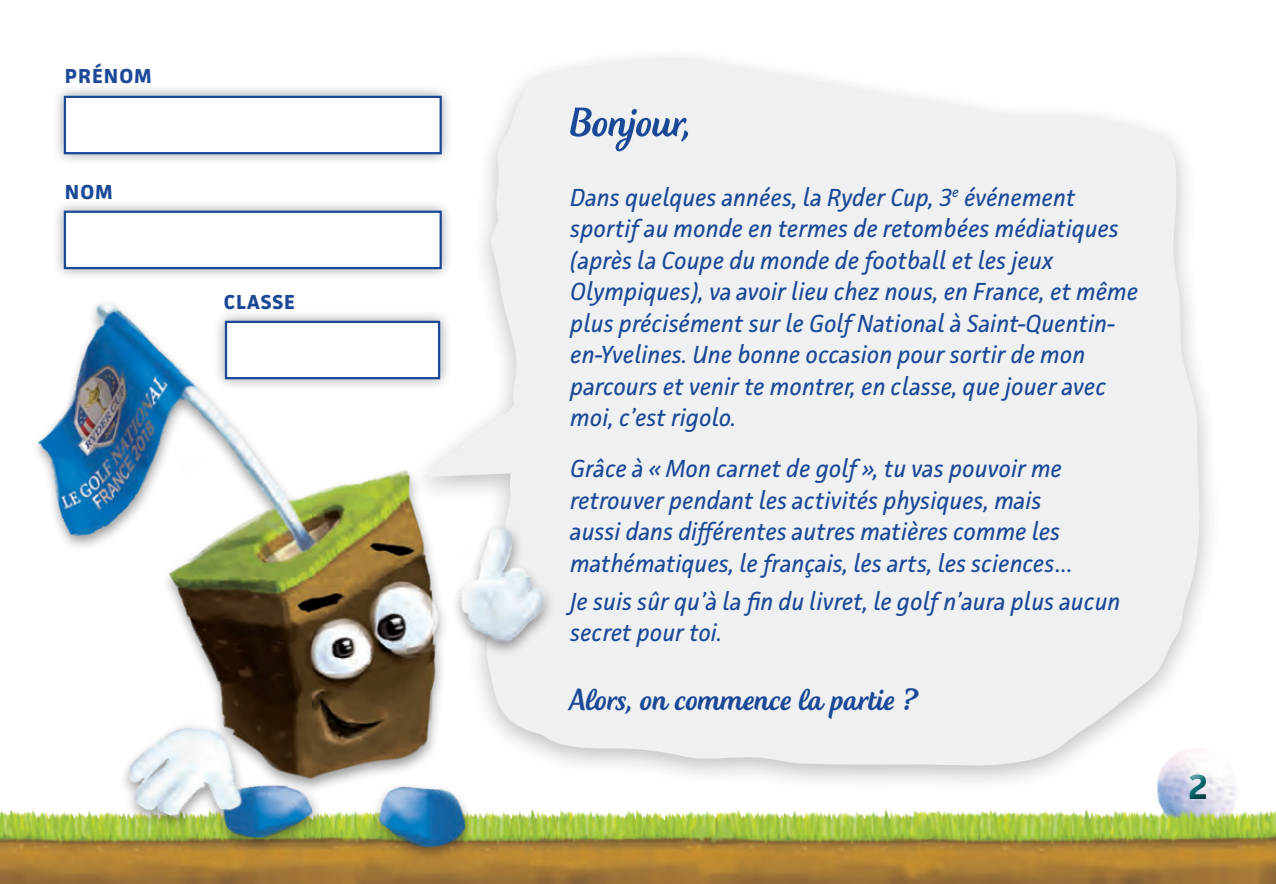
<style>
.page{position:relative;width:1276px;height:884px;background:#fff}
.page>*{position:absolute;margin:0;border:0;box-sizing:border-box;transform-origin:0 0}
.MASCOTTE{font:54px "Creamy Script";color:#1b4997}
.MASCOTTE-2{font:40.5px "Creamy Script";color:#1b4997}
.t1{font:700 35.1px "Facit";color:#05686f}
.MASCOTTE-3{font:italic 24.75px/31.5px "Facit";color:#1b4997}
.sous_titre_gras_noir{font:700 20.25px "Facit";letter-spacing:.05em;color:#1b4997}
</style>
<div class="page">
<svg style="left:482px;top:58px;width:718px;height:681px;fill:#eff0f1"></svg>
<div style="left:51px;top:83px;width:403px;height:84px;background:#231f20;opacity:.43"></div>
<div style="left:64px;top:96px;width:378px;height:58px;background:#fff;border:2px solid #1b4997"></div>
<div style="left:51px;top:198px;width:403px;height:84px;background:#231f20;opacity:.43"></div>
<div style="left:64px;top:210px;width:378px;height:59px;background:#fff;border:2px solid #1b4997"></div>
<img style="left:0;top:739px;width:1276px;height:144px">
<div style="left:1168px;top:752px;width:54px;height:60px;background:#fff;opacity:.75"></div>
<div style="left:1172px;top:761px;width:55px;height:58px;background:#231f20;opacity:.75"></div>
<div style="left:30px;top:297px;width:532px;height:566px;background:#231f20;opacity:.47"></div>
<img style="left:38px;top:303px;width:523px;height:553px">
<p class="sous_titre_gras_noir" style="left:65px;top:64px;width:88px">PRÉNOM</p>
<p class="sous_titre_gras_noir" style="left:65px;top:179px;width:49px">NOM</p>
<p class="sous_titre_gras_noir" style="left:224px;top:289px;width:73px">CLASSE</p>
<p class="MASCOTTE" style="left:570px;top:97px;width:123px">Bonjour,</p>
<p class="MASCOTTE-3" style="left:570px;top:181px;width:569px">Dans quelques années, la Ryder Cup, 3<sup>e</sup> événement sportif au monde en termes de retombées médiatiques (après la Coupe du monde de football et les jeux Olympiques), va avoir lieu chez nous, en France, et même plus précisément sur le Golf National à Saint-Quentin&shy;en-Yvelines. Une bonne occasion pour sortir de mon parcours et venir te montrer, en classe, que jouer avec moi, c’est rigolo.</p>
<p class="MASCOTTE-3" style="left:570px;top:452px;width:503px">Grâce à « Mon carnet de golf », tu vas pouvoir me retrouver pendant les activités physiques, mais aussi dans différentes autres matières comme les mathématiques, le français, les arts, les sciences…</p>
<p class="MASCOTTE-3" style="left:570px;top:584px;width:551px">Je suis sûr qu’à la fin du livret, le golf n’aura plus aucun secret pour toi.</p>
<p class="MASCOTTE-2" style="left:570px;top:681px;width:349px">Alors, on commence la partie ?</p>
<h3 class="t1" style="left:1187px;top:764px;width:22px">2</h3>
</div>
